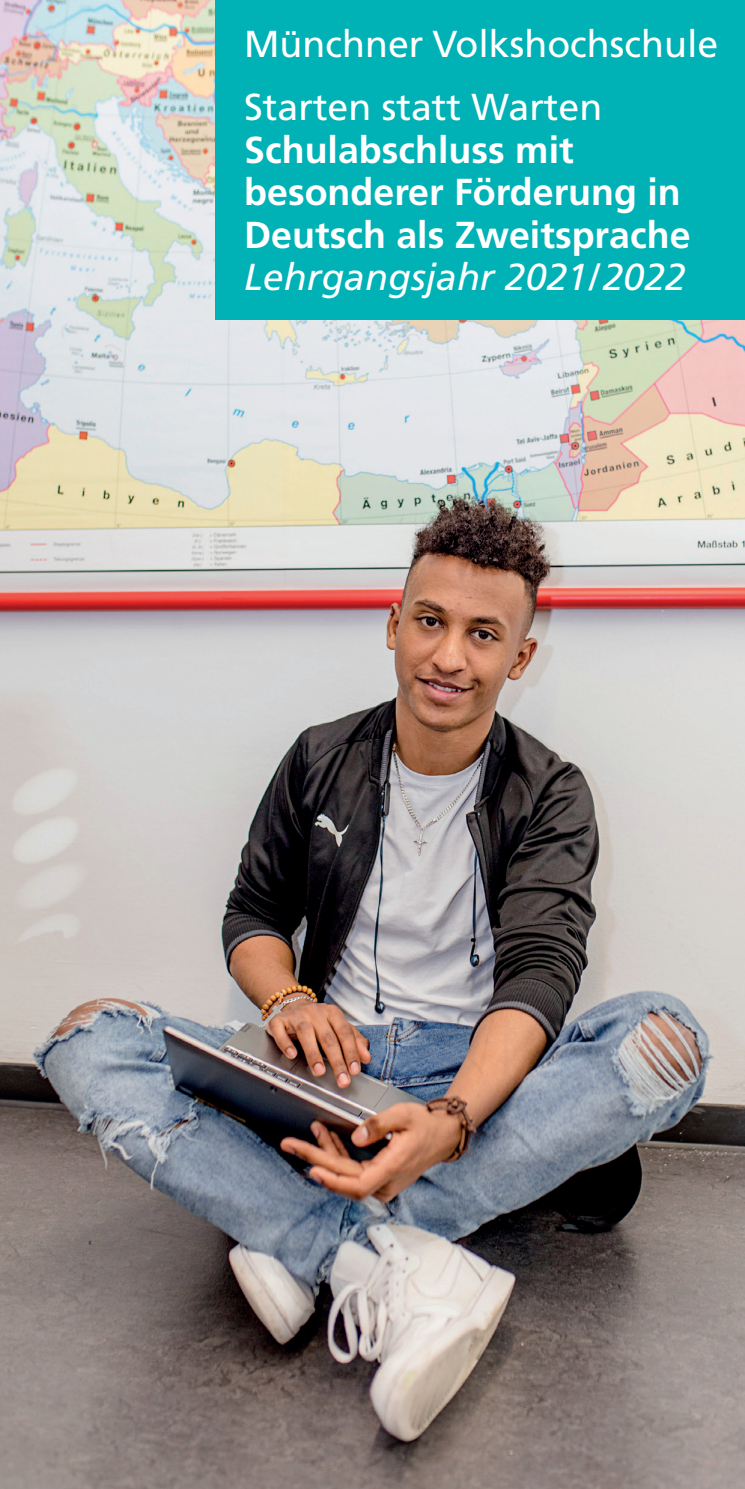
<style>
.page{position:relative;width:745px;height:1489px;background:#fff}
.page>*{position:absolute;margin:0;border:0;box-sizing:border-box;transform-origin:0 0}
.t1{font:700 37.5px/42.5px "Frutiger";color:#fff}
.t2{font:37.5px/63.8px "Frutiger";color:#fff}
.t3{font:italic 37.5px "Frutiger";color:#fff}
</style>
<div class="page">
<img style="left:0;top:0;width:744px;height:1488px">
<div style="left:216px;top:0;width:528px;height:319px;background:#00b2b5"></div>
<p class="t2" style="left:244px;top:12px;width:475px">Münchner Volkshochschule<br>Starten statt Warten</p>
<p class="t1" style="left:244px;top:129px;width:447px">Schulabschluss mit besonderer Förderung in<br>Deutsch als Zweitsprache</p>
<p class="t3" style="left:244px;top:255px;width:443px">Lehrgangsjahr 2021/2022</p>
</div>
